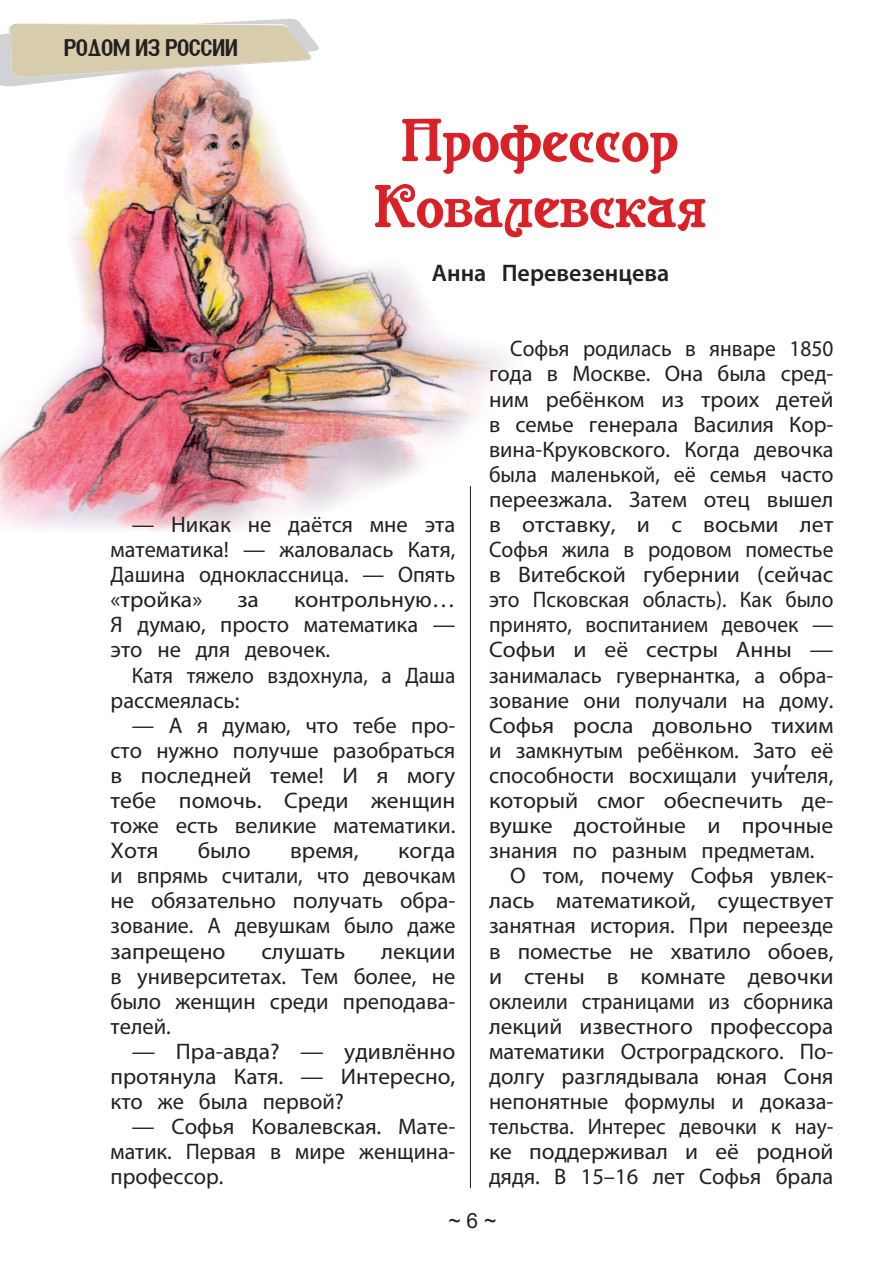
<style>
.page{position:relative;width:893px;height:1263px;background:#fff}
.page>*{position:absolute;margin:0;border:0;box-sizing:border-box;transform-origin:0 0}
.t1{font:60px/66px "Casanova";color:#da2128;text-align:center}
.t2{font:600 24px "Myriad Pro";color:#231f20}
.t3{font:24px "Azbuka Fixed";letter-spacing:.005em;color:#231f20;scale:.85 1}
.t4{font:22.5px/25px "Myriad Pro";color:#231f20;text-align:justify}
.t5{font:22.5px/25px "Myriad Pro";color:#231f20;text-align:justify;scale:1.05 1}
.t6{font:22.5px/25px "Myriad Pro";color:#231f20;scale:.95 1}
.t7{font:22.5px "Myriad Pro";color:#231f20;scale:.96 1}
.t8{font:22.5px "Myriad Pro";color:#231f20;scale:1.04 1}
.t9{font:21px "Arial";color:#231f20}
.s1{font-weight:600}
</style>
<div class="page">
<img style="left:0;top:87px;width:508px;height:445px">
<hr style="left:470px;top:486px;width:1px;height:702px;background:#231f20">
<svg style="left:0;top:19px;width:319px;height:68px"></svg>
<p class="t3" style="left:64px;top:34px;width:206px">Родом из России</p>
<h1 class="t1" style="left:374px;top:107px;width:334px">Профессор<br>Ковалевская</h1>
<p class="t2" style="left:432px;top:258px;width:239px">Анна Перевезенцева</p>
<p class="t6" style="left:510px;top:336px;width:342px">Софья родилась в январе 1850</p>
<p class="t4" style="left:489px;top:361px;width:346px">года в Москве. Она была сред-</p>
<p class="t4" style="left:489px;top:386px;width:346px">ним ребёнком из троих детей</p>
<p class="t4" style="left:489px;top:411px;width:346px">в семье генерала Василия Кор-</p>
<p class="t4" style="left:489px;top:436px;width:346px">вина-Круковского. Когда девочка</p>
<p class="t4" style="left:489px;top:461px;width:346px">была маленькой, её семья часто</p>
<p class="t4" style="left:489px;top:486px;width:346px">переезжала. Затем отец вышел</p>
<p class="t5" style="left:489px;top:511px;width:330px">в отставку, и с восьми лет</p>
<p class="t7" style="left:489px;top:536px;width:360px">Софья жила в родовом поместье</p>
<p class="t5" style="left:489px;top:562px;width:330px">в Витебской губернии (сейчас</p>
<p class="t6" style="left:489px;top:587px;width:364px">это Псковская область). Как было</p>
<p class="t6" style="left:489px;top:612px;width:364px">принято, воспитанием девочек —</p>
<p class="t5" style="left:489px;top:637px;width:330px">Софьи и её сестры Анны —</p>
<p class="t4" style="left:489px;top:662px;width:346px">занималась гувернантка, а обра-</p>
<p class="t4" style="left:489px;top:687px;width:346px">зование они получали на дому.</p>
<p class="t5" style="left:489px;top:712px;width:330px">Софья росла довольно тихим</p>
<p class="t4" style="left:489px;top:737px;width:346px">и замкнутым ребёнком. Зато её</p>
<p class="t4" style="left:489px;top:762px;width:346px">способности восхищали учи<span class="s1">’</span>теля,</p>
<p class="t5" style="left:489px;top:787px;width:326px">который смог обеспечить де--</p>
<p class="t5" style="left:489px;top:813px;width:330px">вушке достойные и прочные</p>
<p class="t4" style="left:489px;top:838px;width:327px">знания по разным предметам.</p>
<p class="t4" style="left:510px;top:863px;width:325px">О том, почему Софья увлек-</p>
<p class="t5" style="left:489px;top:888px;width:330px">лась математикой, существует</p>
<p class="t4" style="left:489px;top:913px;width:346px">занятная история. При переезде</p>
<p class="t4" style="left:489px;top:938px;width:346px">в поместье не хватило обоев,</p>
<p class="t5" style="left:489px;top:963px;width:330px">и стены в комнате девочки</p>
<p class="t7" style="left:489px;top:987px;width:360px">оклеили страницами из сборника</p>
<p class="t4" style="left:489px;top:1013px;width:346px">лекций известного профессора</p>
<p class="t4" style="left:489px;top:1038px;width:342px">математики Остроградского. По--</p>
<p class="t4" style="left:489px;top:1063px;width:346px">долгу разглядывала юная Соня</p>
<p class="t4" style="left:489px;top:1088px;width:346px">непонятные формулы и доказа-</p>
<p class="t6" style="left:489px;top:1114px;width:364px">тельства. Интерес девочки к нау-</p>
<p class="t8" style="left:489px;top:1138px;width:333px">ке поддерживал и её родной</p>
<p class="t4" style="left:489px;top:1164px;width:346px">дядя. В 15–16 лет Софья брала</p>
<p class="t9" style="left:448px;top:1206px;width:49px">~ 6 ~</p>
<p class="t4" style="left:111px;top:511px;width:346px;text-indent:21px">— Никак не даётся мне эта математика! — жаловалась Катя, Дашина одноклассница. — Опять «тройка»</p>
<p class="t5" style="left:111px;top:587px;width:330px;text-indent:183px">контрольную… Я думаю, просто математика — это не для девочек.</p>
<p class="t6" style="left:111px;top:662px;width:364px;text-indent:21px">Катя тяжело вздохнула, а Даша рассмеялась:</p>
<p class="t4" style="left:111px;top:712px;width:346px;text-indent:21px">— А я думаю, что тебе про&shy;сто нужно получше разобраться в последней теме! И я могу тебе помочь. Среди женщин тоже есть великие математики.<br>Хотя</p>
<p class="t5" style="left:237px;top:587px;width:22px">за</p>
<p class="t5" style="left:198px;top:838px;width:52px">было</p>
<p class="t5" style="left:290px;top:838px;width:67px">время,</p>
<p class="t5" style="left:111px;top:838px;width:330px;text-indent:288px">когда и впрямь считали, что девочкам не обязательно получать обра&shy;зование. А девушкам было даже запрещено</p>
<p class="t5" style="left:111px;top:938px;width:330px;text-indent:271px">лекции в университетах. Тем более, не было женщин среди преподава&shy;телей.</p>
<p class="t5" style="left:111px;top:1038px;width:330px;text-indent:21px">— Пра-авда? — удивлённо протянула Катя. — Интересно, кто же была первой?</p>
<p class="t4" style="left:111px;top:1114px;width:346px;text-indent:21px">— Софья Ковалевская. Мате&shy;матик. Первая в мире женщина&shy;профессор.</p>
<p class="t5" style="left:261px;top:938px;width:81px">слушать</p>
</div>
